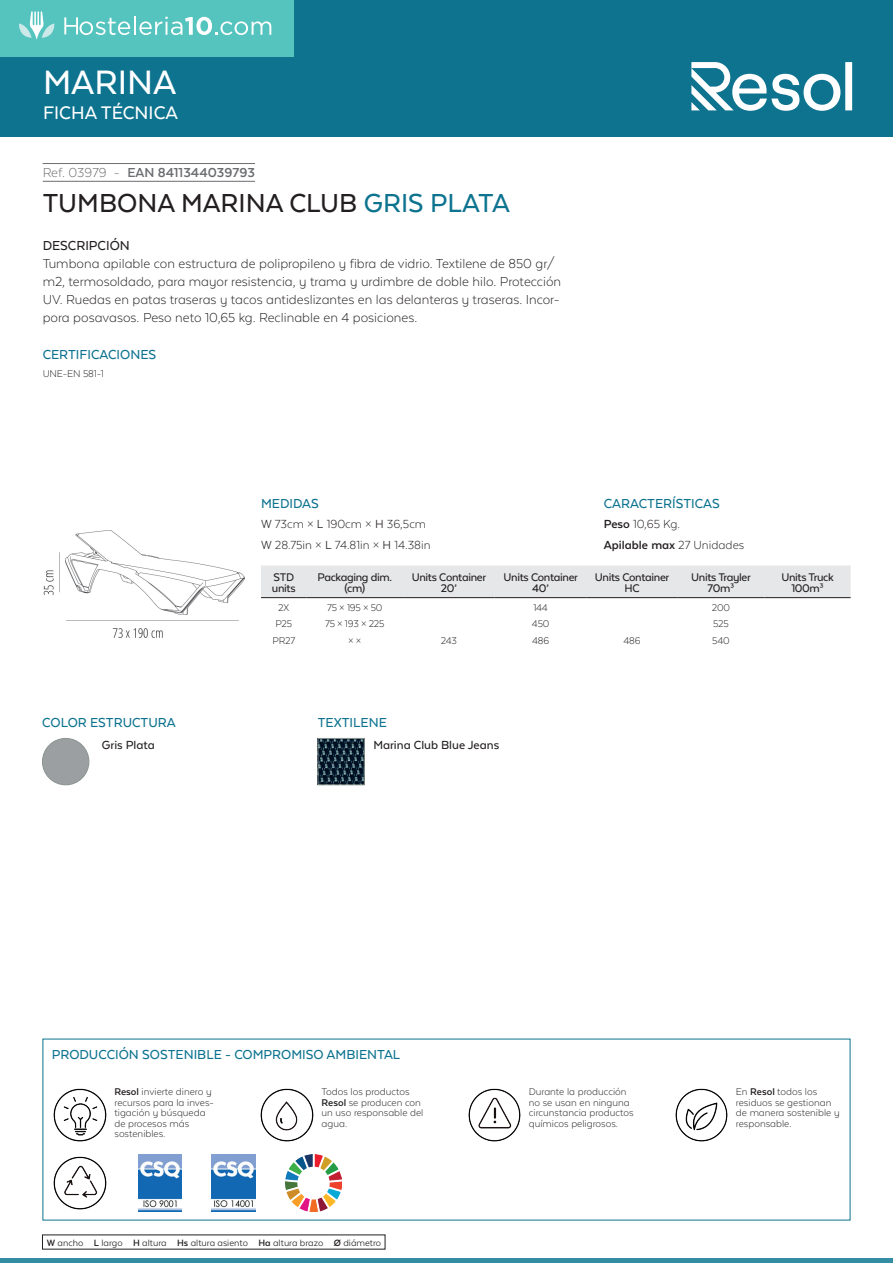
<style>
.page{position:relative;width:893px;height:1263px;background:#fff}
.page>*{position:absolute;margin:0;border:0;box-sizing:border-box;transform-origin:0 0}
.t1{font:500 39px "Texta Alt";color:#fff}
.t2{font:500 30px "Texta Alt";color:#231f20}
.t3{font:500 21px "Texta Alt";color:#fff}
.t4{font:300 15px/18px "Texta Alt";color:#231f20}
.t5{font:500 15px "Texta Alt";color:#0d738f}
.t6{font:700 15px "Texta Alt";color:#6c6d70}
.t7{font:500 15px "Texta Alt";color:#231f20}
.t8{font:300 13.5px/20.4px "Texta Alt";color:#231f20}
.t9{font:500 13.5px "Texta Alt";color:#231f20}
.t10{font:500 12.75px/10.5px "Texta Alt";letter-spacing:-.025em;color:#231f20;text-align:center}
.t11{font:300 11.25px/10.5px "Texta Alt";color:#231f20}
.t12{font:10.5px "Texta Alt";color:#231f20}
.s1{font-weight:300}
.s2{color:#0d738f}
.s3{font-weight:700}
.s4{font-weight:400}
</style>
<div class="page">
<div style="left:0;top:0;width:893px;height:137px;background:#0d738f"></div>
<hr style="left:0;top:1259px;width:893px;height:4px;background:#348ea3">
<svg style="left:691px;top:62px;width:161px;height:49px"></svg>
<hr style="left:43px;top:163px;width:212px;height:1px;background:#6c6d70">
<hr style="left:43px;top:181px;width:212px;height:1px;background:#6c6d70">
<div style="left:42px;top:738px;width:47px;height:47px;background:#9c9fa2;border-radius:23px"></div>
<div style="left:42px;top:738px;width:47px;height:47px;border:1px solid #89948d;border-radius:50%"></div>
<img style="left:320px;top:740px;width:42px;height:43px">
<div style="left:318px;top:738px;width:46px;height:47px;border:1px solid #89948d"></div>
<img style="left:43px;top:530px;width:202px;height:108px">
<div style="left:261px;top:565px;width:590px;height:32px;background:#e6e7e9"></div>
<hr style="left:261px;top:597px;width:46px;height:1px;background:#231f20">
<hr style="left:307px;top:597px;width:96px;height:1px;background:#231f20">
<hr style="left:403px;top:597px;width:92px;height:1px;background:#231f20">
<hr style="left:495px;top:597px;width:92px;height:1px;background:#231f20">
<hr style="left:587px;top:597px;width:90px;height:1px;background:#231f20">
<hr style="left:677px;top:597px;width:88px;height:1px;background:#231f20">
<hr style="left:765px;top:597px;width:86px;height:1px;background:#231f20">
<img style="left:53px;top:1088px;width:54px;height:54px">
<img style="left:260px;top:1088px;width:54px;height:54px">
<img style="left:468px;top:1088px;width:53px;height:54px">
<img style="left:675px;top:1088px;width:53px;height:54px">
<img style="left:53px;top:1156px;width:54px;height:54px">
<img style="left:138px;top:1155px;width:44px;height:56px">
<img style="left:212px;top:1155px;width:43px;height:56px">
<img style="left:285px;top:1155px;width:57px;height:56px">
<div style="left:0;top:0;width:293px;height:57px;background:#55c3be"></div>
<svg style="left:64px;top:16px;width:207px;height:19px"></svg>
<svg style="left:19px;top:11px;width:36px;height:29px"></svg>
<h1 class="t1" style="left:43px;top:62px;width:135px">MARINA</h1>
<h3 class="t3" style="left:43px;top:102px;width:136px">FICHA TÉCNICA</h3>
<h3 class="t6" style="left:43px;top:164px;width:214px"><span class="s1">Ref. 03979 -</span> EAN 8411344039793</h3>
<h2 class="t2" style="left:43px;top:188px;width:469px">TUMBONA MARINA CLUB <span class="s2">GRIS PLATA</span></h2>
<h3 class="t7" style="left:43px;top:237px;width:89px">DESCRIPCIÓN</h3>
<p class="t4" style="left:43px;top:254px;width:520px">Tumbona apilable con estructura de polipropileno y fibra de vidrio. Textilene de 850 gr/ m2, termosoldado, para mayor resistencia, y trama y urdimbre de doble hilo. Protección UV. Ruedas en patas traseras y tacos antideslizantes en las delanteras y traseras. Incor&shy;pora posavasos. Peso neto 10,65 kg. Reclinable en 4 posiciones.</p>
<h3 class="t5" style="left:43px;top:347px;width:115px">CERTIFICACIONES</h3>
<p class="t11" style="left:43px;top:368px;width:63px">UNE-EN 581-1</p>
<h3 class="t5" style="left:42px;top:714px;width:135px">COLOR ESTRUCTURA</h3>
<p class="t9" style="left:102px;top:738px;width:55px">Gris Plata</p>
<h3 class="t5" style="left:604px;top:495px;width:117px">CARACTERÍSTICAS</h3>
<p class="t8" style="left:604px;top:514px;width:142px"><span class="s3">Peso</span> 10,65 Kg.<br><span class="s3">Apilable max</span> 27 Unidades</p>
<h3 class="t5" style="left:261px;top:495px;width:59px">MEDIDAS</h3>
<p class="t8" style="left:261px;top:514px;width:171px"><span class="s4">W</span> 73cm × <span class="s4">L</span> 190cm × <span class="s4">H</span> 36,5cm<br><span class="s4">W</span> 28.75in × <span class="s4">L</span> 74.81in × <span class="s4">H</span> 14.38in</p>
<p class="t10" style="left:272px;top:572px;width:25px;text-align:left">STD units</p>
<p class="t10" style="left:317px;top:572px;width:76px">Packaging dim. (cm)</p>
<p class="t10" style="left:412px;top:572px;width:76px">Units Container<br>20’</p>
<p class="t10" style="left:504px;top:572px;width:76px">Units Container<br>40’</p>
<p class="t10" style="left:595px;top:572px;width:76px">Units Container<br>HC</p>
<p class="t10" style="left:691px;top:572px;width:61px">Units Trayler<br>70m³</p>
<p class="t10" style="left:781px;top:572px;width:54px">Units Truck<br>100m³</p>
<p class="t11" style="left:278px;top:602px;width:12px">2X</p>
<p class="t11" style="left:327px;top:602px;width:57px">75 × 195 × 50</p>
<p class="t11" style="left:533px;top:602px;width:16px">144</p>
<p class="t11" style="left:712px;top:602px;width:20px">200</p>
<p class="t11" style="left:275px;top:619px;width:18px">P25</p>
<p class="t11" style="left:325px;top:619px;width:61px">75 × 193 × 225</p>
<p class="t11" style="left:532px;top:619px;width:19px">450</p>
<p class="t11" style="left:713px;top:619px;width:17px">525</p>
<p class="t11" style="left:273px;top:636px;width:24px">PR27</p>
<p class="t11" style="left:348px;top:636px;width:15px">× ×</p>
<p class="t11" style="left:441px;top:636px;width:18px">243</p>
<p class="t11" style="left:532px;top:636px;width:19px">486</p>
<p class="t11" style="left:623px;top:636px;width:19px">486</p>
<p class="t11" style="left:712px;top:636px;width:19px">540</p>
<h3 class="t5" style="left:318px;top:714px;width:71px">TEXTILENE</h3>
<p class="t9" style="left:373px;top:737px;width:128px">Marina Club Blue Jeans</p>
<h3 class="t5" style="left:52px;top:1047px;width:350px">PRODUCCIÓN SOSTENIBLE - COMPROMISO AMBIENTAL</h3>
<p class="t11" style="left:114px;top:1086px;width:101px"><span class="s3">Resol</span> invierte dinero y recursos para la inves&shy;tigación y búsqueda de procesos más sostenibles.</p>
<p class="t11" style="left:322px;top:1086px;width:103px">Todos los productos<br><span class="s3">Resol</span> se producen con un uso responsable del agua.</p>
<p class="t11" style="left:529px;top:1086px;width:106px">Durante la producción no se usan en ninguna circunstancia productos químicos peligrosos.</p>
<p class="t11" style="left:736px;top:1086px;width:105px">En <span class="s3">Resol</span> todos los residuos se gestionan de manera sostenible y responsable.</p>
<p class="t12" style="left:47px;top:1237px;width:336px"><span class="s3">W</span> ancho <span class="s3">L</span> largo <span class="s3">H</span> altura <span class="s3">Hs</span> altura asiento <span class="s3">Ha</span> altura brazo <span class="s3">Ø</span> diámetro</p>
</div>
